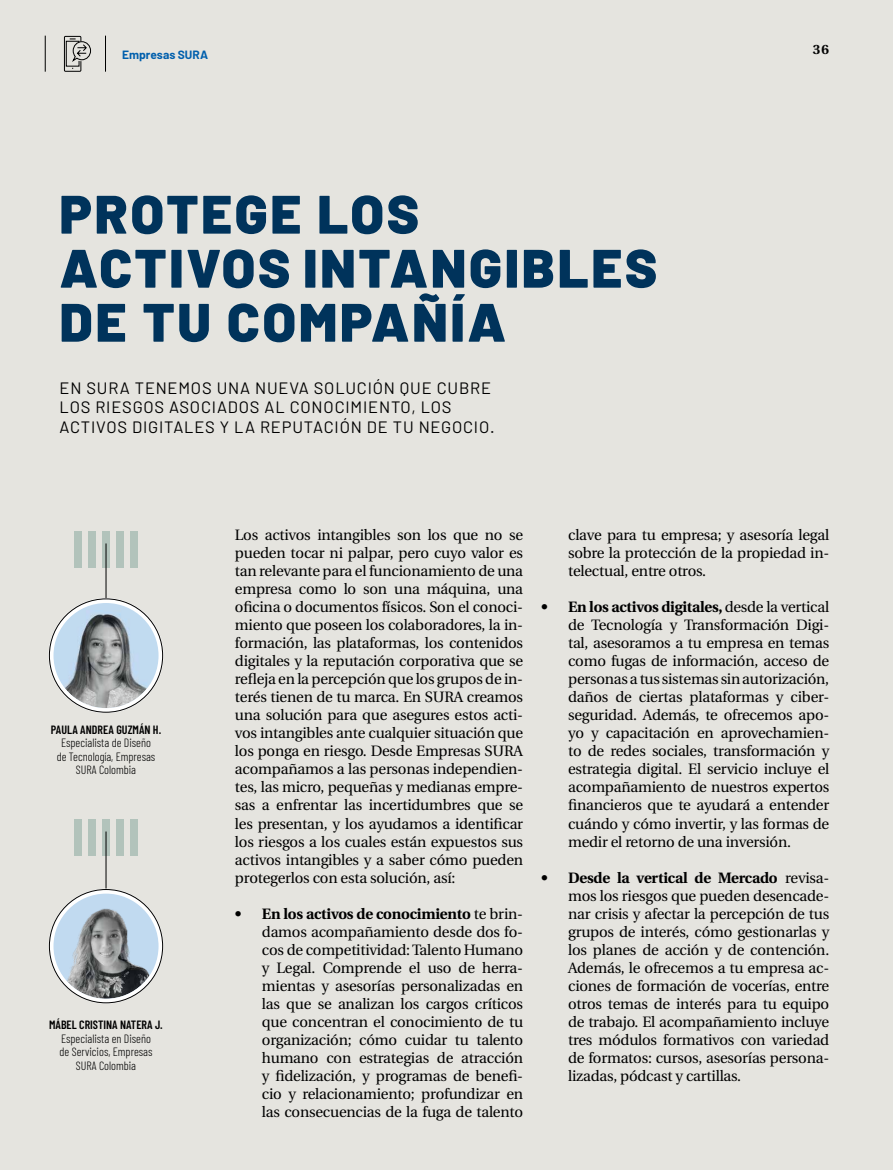
<style>
.page{position:relative;width:893px;height:1170px;background:#fff}
.page>*{position:absolute;margin:0;border:0;box-sizing:border-box;transform-origin:0 0}
.t1{font:900 54px/54px "Barlow";letter-spacing:.05em;color:#00335b}
.t2{font:16.5px/19.5px "Barlow";letter-spacing:.05em;color:#000}
.t3{font:15px/18px "Utopia";letter-spacing:-.015em;color:#000;text-align:justify}
.t4{font:700 13.5px "Utopia";color:#000}
.t5{font:300 12px/13.5px "Barlow Condensed";color:#000;text-align:center}
.t6{font:600 12px "Barlow Condensed";color:#000}
.t7{font:700 12px "Barlow";color:#005fad}
.s1{font-weight:700}
</style>
<div class="page">
<div style="left:0;top:0;width:893px;height:1169px;background:#e5e4df"></div>
<div style="left:130px;top:819px;width:8px;height:36px;background:#b2c3bb"></div>
<div style="left:116px;top:819px;width:8px;height:36px;background:#b2c3bb"></div>
<svg style="left:102px;top:819px;width:8px;height:36px"></svg>
<div style="left:88px;top:819px;width:8px;height:36px;background:#b2c3bb"></div>
<div style="left:74px;top:819px;width:8px;height:36px;background:#b2c3bb"></div>
<hr style="left:106px;top:831px;width:1px;height:57px;background:#000">
<svg style="left:51px;top:891px;width:110px;height:110px"></svg>
<img style="left:53px;top:893px;width:106px;height:105px;border-radius:53px">
<div style="left:49px;top:888px;width:114px;height:115px;border:5px solid #fff;border-radius:50%"></div>
<div style="left:130px;top:531px;width:8px;height:36px;background:#b2c3bb"></div>
<div style="left:116px;top:531px;width:8px;height:36px;background:#b2c3bb"></div>
<svg style="left:102px;top:531px;width:8px;height:36px"></svg>
<div style="left:88px;top:531px;width:8px;height:36px;background:#b2c3bb"></div>
<div style="left:74px;top:531px;width:8px;height:36px;background:#b2c3bb"></div>
<hr style="left:106px;top:543px;width:1px;height:57px;background:#000">
<svg style="left:51px;top:600px;width:110px;height:110px"></svg>
<img style="left:53px;top:610px;width:106px;height:98px">
<div style="left:49px;top:598px;width:114px;height:115px;border:5px solid #fff;border-radius:50%"></div>
<hr style="left:105px;top:36px;width:1px;height:36px;background:#000">
<hr style="left:45px;top:36px;width:1px;height:36px;background:#000">
<div style="left:64px;top:36px;width:17px;height:36px;border:1px solid #000"></div>
<svg style="left:66px;top:39px;width:25px;height:30px"></svg>
<p class="t7" style="left:122px;top:47px;width:87px">Empresas SURA</p>
<h1 class="t1" style="left:60px;top:183px;width:599px">PROTEGE LOS<br>ACTIVOS INTANGIBLES<br>DE TU COMPAÑÍA</h1>
<p class="t2" style="left:60px;top:377px;width:437px">EN SURA TENEMOS UNA NUEVA SOLUCIÓN QUE CUBRE<br>LOS RIESGOS ASOCIADOS AL CONOCIMIENTO, LOS<br>ACTIVOS DIGITALES Y LA REPUTACIÓN DE TU NEGOCIO.</p>
<p class="t4" style="left:813px;top:42px;width:18px">36</p>
<p class="t6" style="left:51px;top:721px;width:112px">PAULA ANDREA GUZMÁN H.</p>
<p class="t5" style="left:57px;top:735px;width:100px">Especialista de Diseño de Tecnología, Empresas<br>SURA Colombia</p>
<p class="t6" style="left:49px;top:1016px;width:115px">MÁBEL CRISTINA NATERA J.</p>
<p class="t5" style="left:60px;top:1030px;width:94px">Especialista en Diseño de Servicios, Empresas<br>SURA Colombia</p>
<p class="t3" style="left:235px;top:526px;width:290px">Los activos intangibles son los que no se pueden tocar ni palpar, pero cuyo valor es tan relevante para el funcionamiento de una empresa como lo son una máquina, una oficina o documentos físicos. Son el conoci&shy;miento que poseen los colaboradores, la in&shy;formación, las plataformas, los contenidos digitales y la reputación corporativa que se refleja en la percepción que los grupos de in&shy;terés tienen de tu marca. En SURA creamos una solución para que asegures estos acti&shy;vos intangibles ante cualquier situación que los ponga en riesgo. Desde Empresas SURA acompañamos a las personas independien&shy;tes, las micro, pequeñas y medianas empre&shy;sas a enfrentar las incertidumbres que se les presentan, y los ayudamos a identificar los riesgos a los cuales están expuestos sus activos intangibles y a saber cómo pueden protegerlos con esta solución, así:</p>
<p class="t3" style="left:262px;top:904px;width:263px;text-indent:-27px"><span class="s1">• En los activos de conocimiento</span> te brin&shy;damos acompañamiento desde dos fo&shy;cos de competitividad: Talento Humano y Legal. Comprende el uso de herra&shy;mientas y asesorías personalizadas en las que se analizan los cargos críticos que concentran el conocimiento de tu organización; cómo cuidar tu talento humano con estrategias de atracción y fidelización, y programas de benefi&shy;cio y relacionamiento; profundizar en las consecuencias de la fuga de talento</p>
<p class="t3" style="left:568px;top:526px;width:263px">clave para tu empresa; y asesoría legal sobre la protección de la propiedad in&shy;telectual, entre otros.</p>
<p class="t3" style="left:568px;top:598px;width:263px;text-indent:-27px"><span class="s1">• En los activos digitales,</span> desde la vertical de Tecnología y Transformación Digi&shy;tal, asesoramos a tu empresa en temas como fugas de información, acceso de personas a tus sistemas sin autorización, daños de ciertas plataformas y ciber&shy;seguridad. Además, te ofrecemos apo&shy;yo y capacitación en aprovechamien&shy;to de redes sociales, transformación y estrategia digital. El servicio incluye el acompañamiento de nuestros expertos financieros que te ayudará a entender cuándo y cómo invertir, y las formas de medir el retorno de una inversión.</p>
<p class="t3" style="left:568px;top:868px;width:263px;text-indent:-27px"><span class="s1">• Desde la vertical de Mercado</span> revisa&shy;mos los riesgos que pueden desencade&shy;nar crisis y afectar la percepción de tus grupos de interés, cómo gestionarlas y los planes de acción y de contención.<br>Además, le ofrecemos a tu empresa ac&shy;ciones de formación de vocerías, entre otros temas de interés para tu equipo de trabajo. El acompañamiento incluye tres módulos formativos con variedad de formatos: cursos, asesorías persona&shy;lizadas, pódcast y cartillas.</p>
</div>
